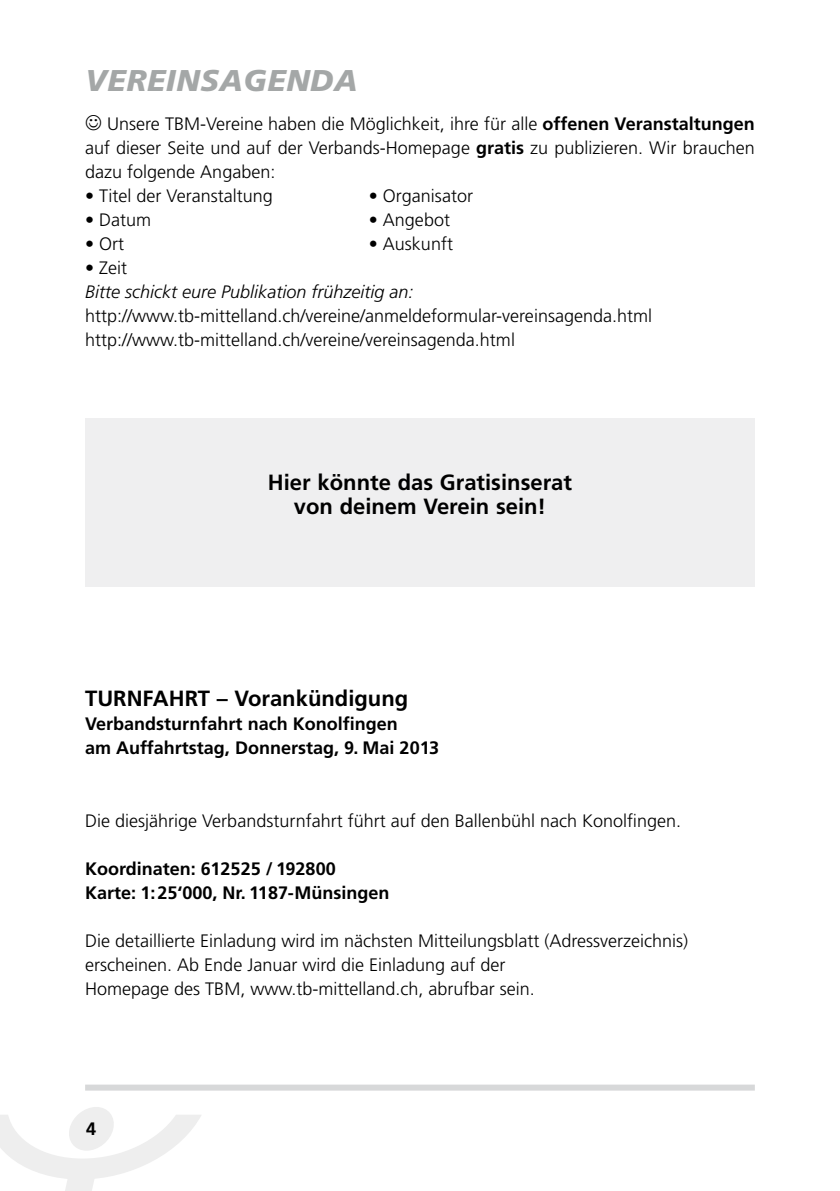
<style>
.page{position:relative;width:840px;height:1191px;background:#fff}
.page>*{position:absolute;margin:0;border:0;box-sizing:border-box;transform-origin:0 0}
.t1{font:italic 900 30px "Frutiger";color:#a4a7a7}
.t2{font:700 22px/24px "Frutiger";color:#000;text-align:center}
.t3{font:300 18px/24px "Frutiger";color:#000}
.t4{font:700 18px/24px "Frutiger";color:#000}
.t5{font:italic 300 18px "Frutiger";color:#000}
.s1{font-weight:700}
</style>
<div class="page">
<svg style="left:0;top:1107px;width:201px;height:84px"></svg>
<div style="left:85px;top:1084px;width:669px;height:6px;background:#d7d8d9"></div>
<div style="left:85px;top:418px;width:669px;height:168px;background:#efeff0"></div>
<h1 class="t1" style="left:85px;top:63px;width:22px">VEREINSAGEN</h1>
<h1 class="t1" style="left:310px;top:63px;width:48px">DA</h1>
<p class="t3" style="left:85px;top:112px;width:670px;text-align:justify;text-indent:22px">Unsere TBM-Vereine haben die Möglichkeit, ihre für alle <span class="s1">offenen Veranstaltungen </span>auf dieser Seite und auf der Verbands-Homepage <span class="s1">gratis</span> zu publizieren. Wir brauchen dazu folgende Angaben:</p>
<p class="t3" style="left:85px;top:184px;width:189px">• Titel der Veranstaltung</p>
<p class="t3" style="left:369px;top:184px;width:106px">• Organisator</p>
<p class="t3" style="left:85px;top:208px;width:68px">• Datum</p>
<p class="t3" style="left:369px;top:208px;width:83px">• Angebot</p>
<p class="t3" style="left:85px;top:232px;width:40px">• Ort</p>
<p class="t3" style="left:369px;top:232px;width:86px">• Auskunft</p>
<p class="t3" style="left:85px;top:256px;width:43px">• Zeit</p>
<p class="t5" style="left:85px;top:282px;width:330px">Bitte schickt eure Publikation frühzeitig an:</p>
<p class="t3" style="left:85px;top:304px;width:568px">http://www.tb-mittelland.ch/vereine/anmeldeformular-vereinsagenda.html http://www.tb-mittelland.ch/vereine/vereinsagenda.html</p>
<p class="t2" style="left:268px;top:471px;width:305px">Hier könnte das Gratisinserat von deinem Verein sein!</p>
<p class="t2" style="left:85px;top:687px;width:324px">TURNFAHRT – Vorankündigung</p>
<p class="t4" style="left:85px;top:712px;width:355px">Verbandsturnfahrt nach Konolfingen<br>am Auffahrtstag, Donnerstag, 9. Mai 2013</p>
<p class="t3" style="left:85px;top:808px;width:597px">Die diesjährige Verbandsturnfahrt führt auf den Ballenbühl nach Konolfingen.</p>
<p class="t4" style="left:85px;top:856px;width:306px">Koordinaten: 612525 / 192800<br>Karte: 1:25‘000, Nr. 1187-Münsingen</p>
<p class="t3" style="left:85px;top:928px;width:604px">Die detaillierte Einladung wird im nächsten Mitteilungsblatt (Adressverzeichnis) erscheinen. Ab Ende Januar wird die Einladung auf der<br>Homepage des TBM, www.tb-mittelland.ch, abrufbar sein.</p>
<p class="t4" style="left:86px;top:1117px;width:12px">4</p>
</div>
